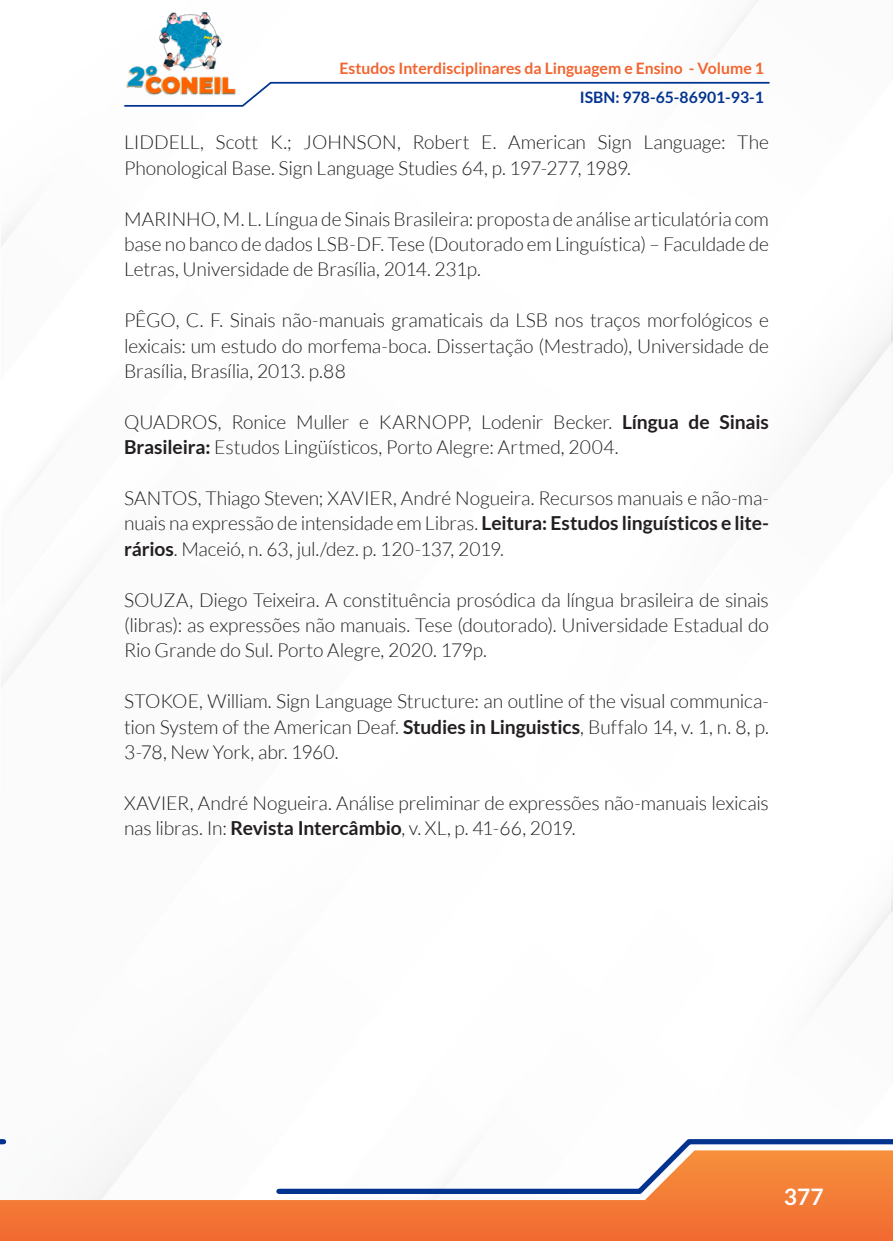
<style>
.page{position:relative;width:893px;height:1241px;background:#fff}
.page>*{position:absolute;margin:0;border:0;box-sizing:border-box;transform-origin:0 0}
.t1{font:700 22.75px "Lato";color:#fff}
._13_REFERENCIAS{font:300 19.25px/25.4px "Lato";letter-spacing:-.005em;color:#231f20;text-align:justify}
.t2{font:700 15.75px "Lato";color:#f2642f}
.t3{font:700 15.75px "Lato";color:#02338f}
.s1{font-weight:700}
</style>
<div class="page">
<svg style="left:0;top:1139px;width:7px;height:6px"></svg>
<svg style="left:677px;top:1139px;width:216px;height:11px"></svg>
<svg style="left:0;top:1150px;width:893px;height:90px"></svg>
<img style="left:128px;top:12px;width:101px;height:69px">
<svg style="left:124px;top:81px;width:646px;height:26px"></svg>
<p class="t2" style="left:340px;top:59px;width:426px">Estudos Interdisciplinares da Linguagem e Ensino - Volume 1</p>
<p class="t3" style="left:580px;top:88px;width:186px">ISBN: 978-65-86901-93-1</p>
<p class="_13_REFERENCIAS" style="left:124px;top:130px;width:646px">LIDDELL, Scott K.; JOHNSON, Robert E. American Sign Language: The<br>Phonological Base. Sign Language Studies 64, p. 197-277, 1989.</p>
<p class="_13_REFERENCIAS" style="left:124px;top:206px;width:646px">MARINHO, M. L. Língua de Sinais Brasileira: proposta de análise articulatória com base no banco de dados LSB-DF. Tese (Doutorado em Linguística) – Faculdade de Letras, Universidade de Brasília, 2014. 231p.</p>
<p class="_13_REFERENCIAS" style="left:124px;top:308px;width:646px">PÊGO, C. F. Sinais não-manuais gramaticais da LSB nos traços morfológicos e lexicais: um estudo do morfema-boca. Dissertação (Mestrado), Universidade de Brasília, Brasília, 2013. p.88</p>
<p class="_13_REFERENCIAS" style="left:124px;top:409px;width:646px">QUADROS, Ronice Muller e KARNOPP, Lodenir Becker. <span class="s1">Língua de Sinais<br>Brasileira:</span> Estudos Lingüísticos, Porto Alegre: Artmed, 2004.</p>
<p class="_13_REFERENCIAS" style="left:124px;top:485px;width:646px">SANTOS, Thiago Steven; XAVIER, André Nogueira. Recursos manuais e não-ma&shy;nuais na expressão de intensidade em Libras. <span class="s1">Leitura: Estudos linguísticos e lite&shy;rários</span>. Maceió, n. 63, jul./dez. p. 120-137, 2019.</p>
<p class="_13_REFERENCIAS" style="left:124px;top:587px;width:646px">SOUZA, Diego Teixeira. A constituência prosódica da língua brasileira de sinais (libras): as expressões não manuais. Tese (doutorado). Universidade Estadual do Rio Grande do Sul. Porto Alegre, 2020. 179p.</p>
<p class="_13_REFERENCIAS" style="left:124px;top:688px;width:646px">STOKOE, William. Sign Language Structure: an outline of the visual communica&shy;tion System of the American Deaf. <span class="s1">Studies in Linguistics</span>, Buffalo 14, v. 1, n. 8, p.<br>3-78, New York, abr. 1960.</p>
<p class="_13_REFERENCIAS" style="left:124px;top:790px;width:646px">XAVIER, André Nogueira. Análise preliminar de expressões não-manuais lexicais nas libras. In: <span class="s1">Revista Intercâmbio</span>, v. XL, p. 41-66, 2019.</p>
<p class="t1" style="left:784px;top:1183px;width:41px">377</p>
</div>
